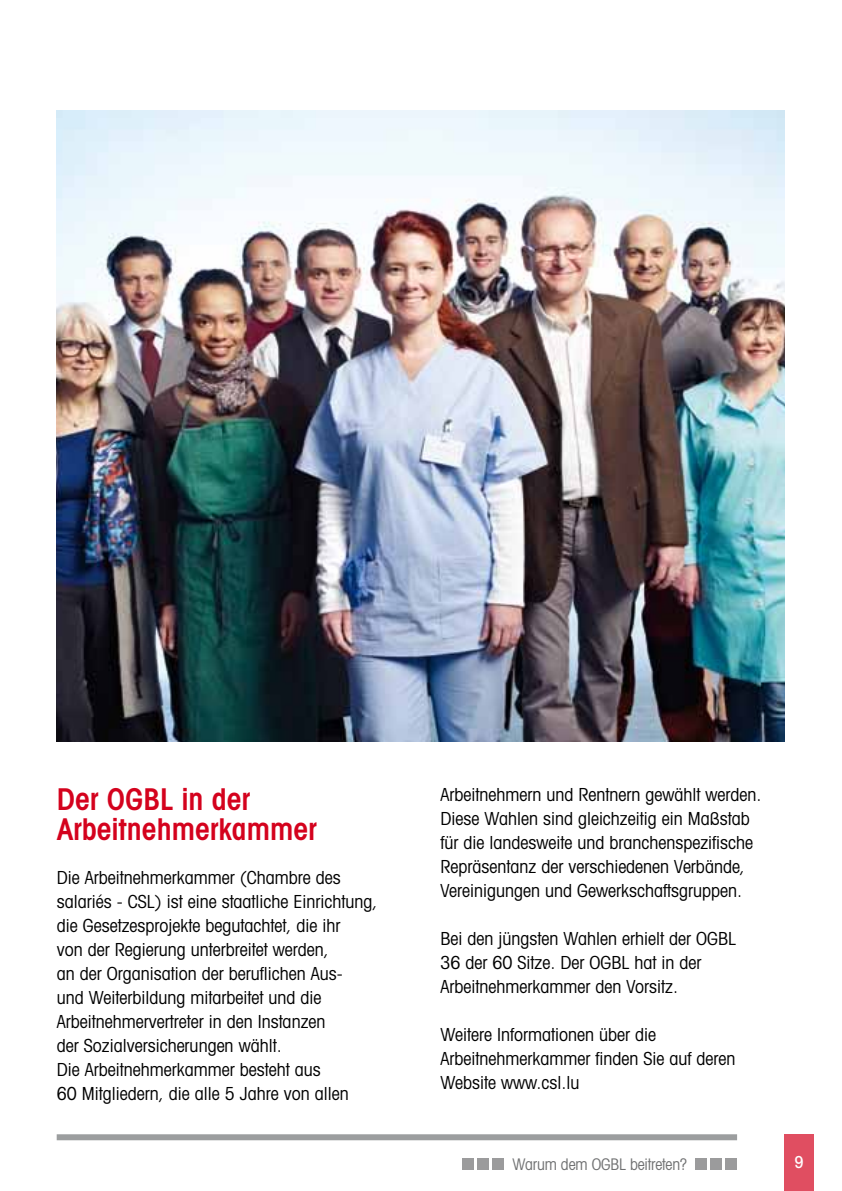
<style>
.page{position:relative;width:842px;height:1191px;background:#fff}
.page>*{position:absolute;margin:0;border:0;box-sizing:border-box;transform-origin:0 0}
.t1{font:600 condensed 30px/30px "Avant Garde";color:#d4021d}
.t2{font:condensed 18px/24px "Avant Garde";color:#000}
.t3{font:500 condensed 16.6px "Avant Garde";color:#fff}
.t4{font:condensed 16px "Avant Garde";letter-spacing:-.01em;color:#707172}
</style>
<div class="page">
<div style="left:784px;top:1134px;width:30px;height:57px;background:#e04e61"></div>
<div style="left:462px;top:1157px;width:12px;height:12px;background:#9b9b9c"></div>
<div style="left:477px;top:1157px;width:12px;height:12px;background:#9b9b9c"></div>
<div style="left:493px;top:1157px;width:11px;height:12px;background:#9b9b9c"></div>
<div style="left:695px;top:1157px;width:12px;height:12px;background:#9b9b9c"></div>
<div style="left:710px;top:1157px;width:12px;height:12px;background:#9b9b9c"></div>
<div style="left:725px;top:1157px;width:12px;height:12px;background:#9b9b9c"></div>
<div style="left:57px;top:1134px;width:680px;height:6px;background:#9c9e9f"></div>
<img style="left:57px;top:111px;width:727px;height:630px">
<h1 class="t1" style="left:57px;top:784px;width:262px">Der OGBL in der<br>Arbeitnehmerkammer</h1>
<p class="t2" style="left:57px;top:865px;width:322px">Die Arbeitnehmerkammer (Chambre des salariés - CSL) ist eine staatliche Einrichtung, die Gesetzesprojekte begutachtet, die ihr<br>von der Regierung unterbreitet werden,<br>an der Organisation der beruflichen Aus-<br>und Weiterbildung mitarbeitet und die Arbeitnehmervertreter in den Instanzen<br>der Sozialversicherungen wählt.<br>Die Arbeitnehmerkammer besteht aus<br>60 Mitgliedern, die alle 5 Jahre von allen</p>
<p class="t2" style="left:440px;top:782px;width:322px">Arbeitnehmern und Rentnern gewählt werden.<br>Diese Wahlen sind gleichzeitig ein Maßstab für die landesweite und branchenspezifische Repräsentanz der verschiedenen Verbände, Vereinigungen und Gewerkschaftsgruppen.</p>
<p class="t2" style="left:440px;top:926px;width:297px">Bei den jüngsten Wahlen erhielt der OGBL<br>36 der 60 Sitze. Der OGBL hat in der<br>Arbeitnehmerkammer den Vorsitz.</p>
<p class="t2" style="left:440px;top:1022px;width:296px">Weitere Informationen über die<br>Arbeitnehmerkammer finden Sie auf deren<br>Website www.csl.lu</p>
<p class="t4" style="left:512px;top:1153px;width:176px">Warum dem OGBL beitreten?</p>
<p class="t3" style="left:794px;top:1151px;width:11px">9</p>
</div>
